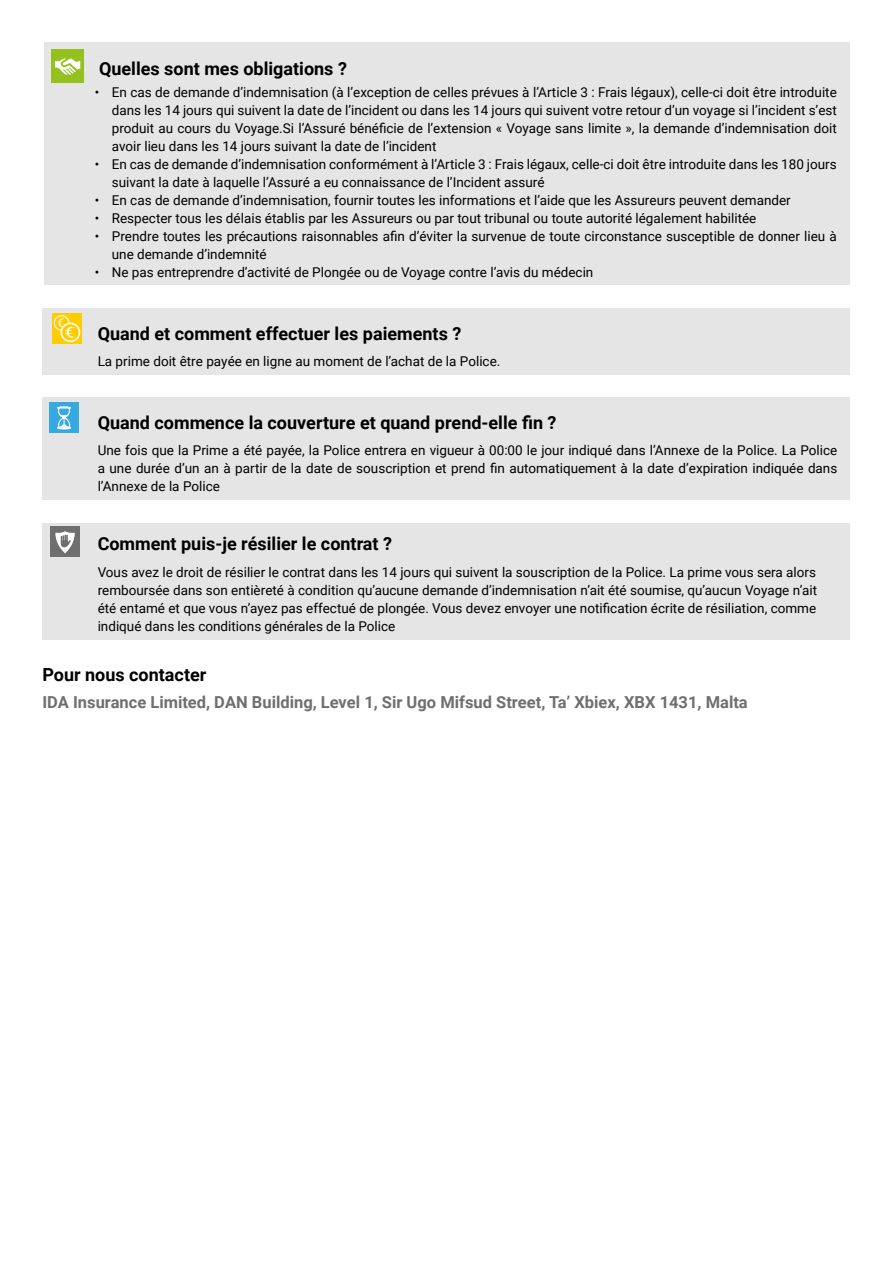
<style>
.page{position:relative;width:893px;height:1263px;background:#fff}
.page>*{position:absolute;margin:0;border:0;box-sizing:border-box;transform-origin:0 0}
.t1{font:700 18px "Roboto";color:#000}
.t2{font:700 16.5px "Roboto";color:#706f6f}
.t3{font:13.5px/18px "Roboto";color:#000;text-align:justify}
</style>
<div class="page">
<div style="left:42px;top:397px;width:808px;height:103px;background:#e5e5e5"></div>
<div style="left:49px;top:403px;width:30px;height:30px;background:#36a9e1"></div>
<svg style="left:57px;top:406px;width:14px;height:23px"></svg>
<div style="left:42px;top:523px;width:808px;height:116px;background:#e5e5e5"></div>
<div style="left:50px;top:526px;width:30px;height:31px;background:#706f6f"></div>
<svg style="left:55px;top:531px;width:20px;height:22px"></svg>
<div style="left:42px;top:308px;width:808px;height:67px;background:#e5e5e5"></div>
<svg style="left:52px;top:313px;width:30px;height:31px"></svg>
<div style="left:54px;top:315px;width:15px;height:16px;border:1px solid #fff;border-radius:50%"></div>
<div style="left:61px;top:323px;width:19px;height:19px;border:2px solid #fff;border-radius:50%"></div>
<svg style="left:56px;top:318px;width:25px;height:22px"></svg>
<div style="left:44px;top:43px;width:806px;height:242px;background:#e5e5e5"></div>
<div style="left:51px;top:49px;width:33px;height:33px;background:#95c11f"></div>
<svg style="left:55px;top:58px;width:26px;height:17px"></svg>
<h1 class="t1" style="left:99px;top:56px;width:249px">Quelles sont mes obligations ?</h1>
<p class="t3" style="left:112px;top:82px;width:726px;text-indent:-17px">• En cas de demande d’indemnisation (à l’exception de celles prévues à l’Article 3 : Frais légaux), celle-ci doit être introduite dans les 14 jours qui suivent la date de l’incident ou dans les 14 jours qui suivent votre retour d’un voyage si l’incident s’est produit au cours du Voyage.Si l’Assuré bénéficie de l’extension « Voyage sans limite », la demande d’indemnisation doit avoir lieu dans les 14 jours suivant la date de l’incident</p>
<p class="t3" style="left:112px;top:154px;width:726px;text-indent:-17px">• En cas de demande d’indemnisation conformément à l’Article 3 : Frais légaux, celle-ci doit être introduite dans les 180 jours suivant la date à laquelle l’Assuré a eu connaissance de l’Incident assuré</p>
<p class="t3" style="left:95px;top:190px;width:697px">• En cas de demande d’indemnisation, fournir toutes les informations et l’aide que les Assureurs peuvent demander</p>
<p class="t3" style="left:95px;top:208px;width:663px">• Respecter tous les délais établis par les Assureurs ou par tout tribunal ou toute autorité légalement habilitée</p>
<p class="t3" style="left:112px;top:226px;width:726px;text-indent:-17px">• Prendre toutes les précautions raisonnables afin d’éviter la survenue de toute circonstance susceptible de donner lieu à une demande d’indemnité</p>
<p class="t3" style="left:95px;top:262px;width:500px">• Ne pas entreprendre d’activité de Plongée ou de Voyage contre l’avis du médecin</p>
<h1 class="t1" style="left:98px;top:321px;width:365px">Quand et comment effectuer les paiements ?</h1>
<p class="t3" style="left:98px;top:352px;width:404px">La prime doit être payée en ligne au moment de l’achat de la Police.</p>
<h1 class="t1" style="left:98px;top:410px;width:460px">Quand commence la couverture et quand prend-elle fin ?</h1>
<p class="t3" style="left:98px;top:441px;width:741px">Une fois que la Prime a été payée, la Police entrera en vigueur à 00:00 le jour indiqué dans l’Annexe de la Police. La Police a une durée d’un an à partir de la date de souscription et prend fin automatiquement à la date d’expiration indiquée dans l’Annexe de la Police</p>
<h1 class="t1" style="left:98px;top:531px;width:296px">Comment puis-je résilier le contrat ?</h1>
<p class="t3" style="left:98px;top:563px;width:721px">Vous avez le droit de résilier le contrat dans les 14 jours qui suivent la souscription de la Police. La prime vous sera alors remboursée dans son entièreté à condition qu’aucune demande d’indemnisation n’ait été soumise, qu’aucun Voyage n’ait été entamé et que vous n’ayez pas effectué de plongée. Vous devez envoyer une notification écrite de résiliation, comme indiqué dans les conditions générales de la Police</p>
<h1 class="t1" style="left:42px;top:662px;width:165px">Pour nous contacter</h1>
<p class="t2" style="left:42px;top:691px;width:707px">IDA Insurance Limited, DAN Building, Level 1, Sir Ugo Mifsud Street, Ta’ Xbiex, XBX 1431, Malta</p>
</div>
